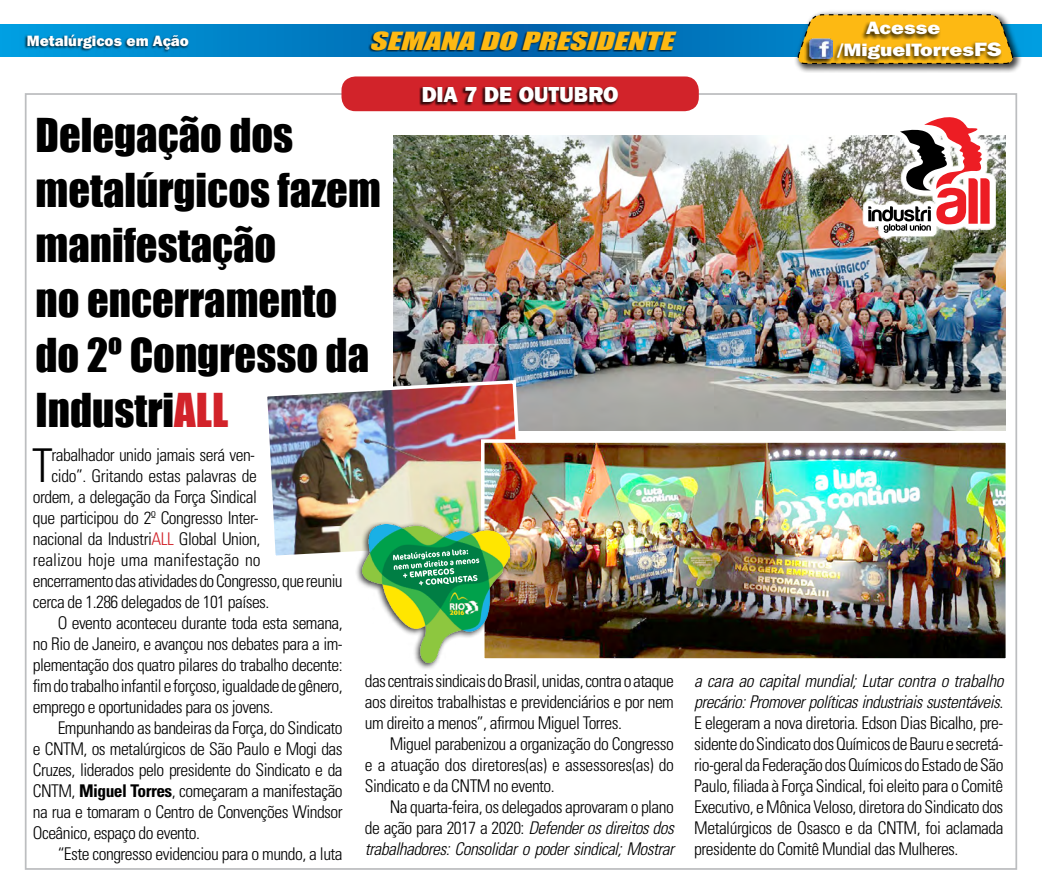
<style>
.page{position:relative;width:1042px;height:893px;background:#fff}
.page>*{position:absolute;margin:0;border:0;box-sizing:border-box;transform-origin:0 0}
.t1{font:300 condensed 46.55px "Univers";color:#000}
.t2{font:42.88px/54.9px "Impact";color:#000}
.t3{font:italic 23.1px "Impact";color:#fdb913;scale:1.42 1}
.t4{font:800 21.88px "Franklin Gothic";color:#fff}
.t5{font:800 17.85px/22.4px "Franklin Gothic IT Cby BT";color:#fff;scale:1.17 1}
.t6{font:300 condensed 17.5px/21px "Univers";letter-spacing:-.03em;color:#000;text-align:justify}
.t7{font:italic 300 condensed 17.5px/21px "Univers";letter-spacing:-.03em;color:#000;text-align:justify}
.t8{font:300 condensed 17.5px "Univers";color:#000}
.t9{font:800 14.88px "Franklin Gothic IT Cby BT";color:#fff}
.s1{font-size:19.25px}
.s2{color:#d2232a}
.s3{font-weight:700}
.s4{font-style:normal}
.s5{font-style:italic}
</style>
<div class="page">
<div style="left:341px;top:76px;width:358px;height:35px;background:#d2232a;border-radius:14px"></div>
<div style="left:419px;top:86px;width:199px;height:19px;background:#000;opacity:.75"></div>
<svg style="left:0;top:25px;width:1042px;height:31px;background:#007ec4"></svg>
<div style="left:24px;top:34px;width:165px;height:19px;background:#000;opacity:.75"></div>
<div style="left:368px;top:31px;width:308px;height:21px;background:#000;opacity:.75"></div>
<div style="left:793px;top:10px;width:229px;height:63px;background:#000;opacity:.75"></div>
<svg style="left:795px;top:14px;width:220px;height:51px;background:#d3ac37"></svg>
<div style="left:860px;top:21px;width:81px;height:19px;background:#000;opacity:.75"></div>
<div style="left:831px;top:41px;width:171px;height:24px;background:#000;opacity:.75"></div>
<div style="left:804px;top:38px;width:28px;height:25px;background:#000;opacity:.75"></div>
<img style="left:809px;top:39px;width:23px;height:20px">
<img style="left:393px;top:135px;width:613px;height:296px">
<img style="left:267px;top:378px;width:259px;height:178px">
<img style="left:486px;top:444px;width:518px;height:213px">
<div style="left:481px;top:439px;width:528px;height:223px;border:4px solid #fff"></div>
<svg style="left:862px;top:135px;width:133px;height:104px"></svg>
<svg style="left:868px;top:117px;width:121px;height:116px"></svg>
<div style="left:355px;top:521px;width:158px;height:150px;background:#000;opacity:.75"></div>
<img style="left:362px;top:525px;width:148px;height:138px">
<svg style="left:393px;top:548px;width:86px;height:38px;background:#3b9c6f"></svg>
<p class="t9" style="left:27px;top:31px;width:164px">Metalúrgicos em Ação</p>
<h3 class="t3" style="left:369px;top:23px;width:222px">SEMANADO PRESIDENTE</h3>
<p class="t5" style="left:837px;top:16px;width:142px;text-indent:29px">Acesse /MiguelTorres<span class="s1">FS</span></p>
<h2 class="t2" style="left:36px;top:107px;width:347px">Delegação dos metalúrgicos fazem manifestação<br>no encerramento do 2º Congresso da<br>Industri<span class="s2">ALL</span></h2>
<p class="t4" style="left:422px;top:81px;width:198px">DIA 7 DE OUTUBRO</p>
<h1 class="t1" style="left:32px;top:437px;width:22px">T</h1>
<p class="t6" style="left:52px;top:444px;width:205px">rabalhador unido jamais será ven-</p>
<p class="t6" style="left:52px;top:465px;width:207px">cido”. Gritando estas palavras de</p>
<p class="t6" style="left:33px;top:486px;width:226px">ordem, a delegação da Força Sindical</p>
<p class="t6" style="left:33px;top:507px;width:227px">que participou do 2º Congresso Inter-</p>
<p class="t6" style="left:33px;top:528px;width:229px">nacional da Industri<span class="s2">ALL</span> Global Union,</p>
<p class="t8" style="left:33px;top:549px;width:229px">realizou hoje uma manifestação no</p>
<p class="t6" style="left:33px;top:570px;width:311px">encerramento das atividades do Congresso, que reuniu</p>
<p class="t6" style="left:33px;top:591px;width:238px">cerca de 1.286 delegados de 101 países.</p>
<p class="t6" style="left:58px;top:612px;width:286px">O evento aconteceu durante toda esta semana,</p>
<p class="t6" style="left:33px;top:633px;width:311px">no Rio de Janeiro, e avançou nos debates para a im-</p>
<p class="t6" style="left:33px;top:654px;width:311px">plementação dos quatro pilares do trabalho decente:</p>
<p class="t6" style="left:33px;top:675px;width:311px">fim do trabalho infantil e forçoso, igualdade de gênero,</p>
<p class="t6" style="left:33px;top:696px;width:242px">emprego e oportunidades para os jovens.</p>
<p class="t6" style="left:58px;top:717px;width:286px">Empunhando as bandeiras da Força, do Sindicato</p>
<p class="t6" style="left:33px;top:738px;width:311px">e CNTM, os metalúrgicos de São Paulo e Mogi das</p>
<p class="t6" style="left:33px;top:759px;width:311px">Cruzes, liderados pelo presidente do Sindicato e da</p>
<p class="t6" style="left:33px;top:780px;width:311px">CNTM, <span class="s3">Miguel Torres</span>, começaram a manifestação</p>
<p class="t6" style="left:33px;top:801px;width:311px">na rua e tomaram o Centro de Convenções Windsor</p>
<p class="t6" style="left:33px;top:822px;width:169px">Oceânico, espaço do evento.</p>
<p class="t6" style="left:58px;top:843px;width:286px">“Este congresso evidenciou para o mundo, a luta</p>
<p class="t6" style="left:365px;top:670px;width:310px">das centrais sindicais do Brasil, unidas, contra o ataque aos direitos trabalhistas e previdenciários e por nem um direito a menos”, afirmou Miguel Torres.</p>
<p class="t6" style="left:365px;top:733px;width:311px;text-indent:25px">Miguel parabenizou a organização do Congresso e a atuação dos diretores(as) e assessores(as) do Sindicato e da CNTM no evento.</p>
<p class="t7" style="left:365px;top:796px;width:310px;text-indent:25px"><span class="s4">Na quarta-feira, os delegados aprovaram o plano de ação para 2017 a 2020:</span> Defender os direitos dos trabalhadores: Consolidar o poder sindical; Mostrar</p>
<p class="t6" style="left:694px;top:670px;width:311px"><span class="s5">a cara ao capital mundial; Lutar contra o trabalho precário: Promover políticas industriais sustentáveis</span>.<br>E elegeram a nova diretoria. Edson Dias Bicalho, pre&shy;sidente do Sindicato dos Químicos de Bauru e secretá&shy;rio-geral da Federação dos Químicos do Estado de São Paulo, filiada à Força Sindical, foi eleito para o Comitê Executivo, e Mônica Veloso, diretora do Sindicato dos Metalúrgicos de Osasco e da CNTM, foi aclamada presidente do Comitê Mundial das Mulheres.</p>
</div>
